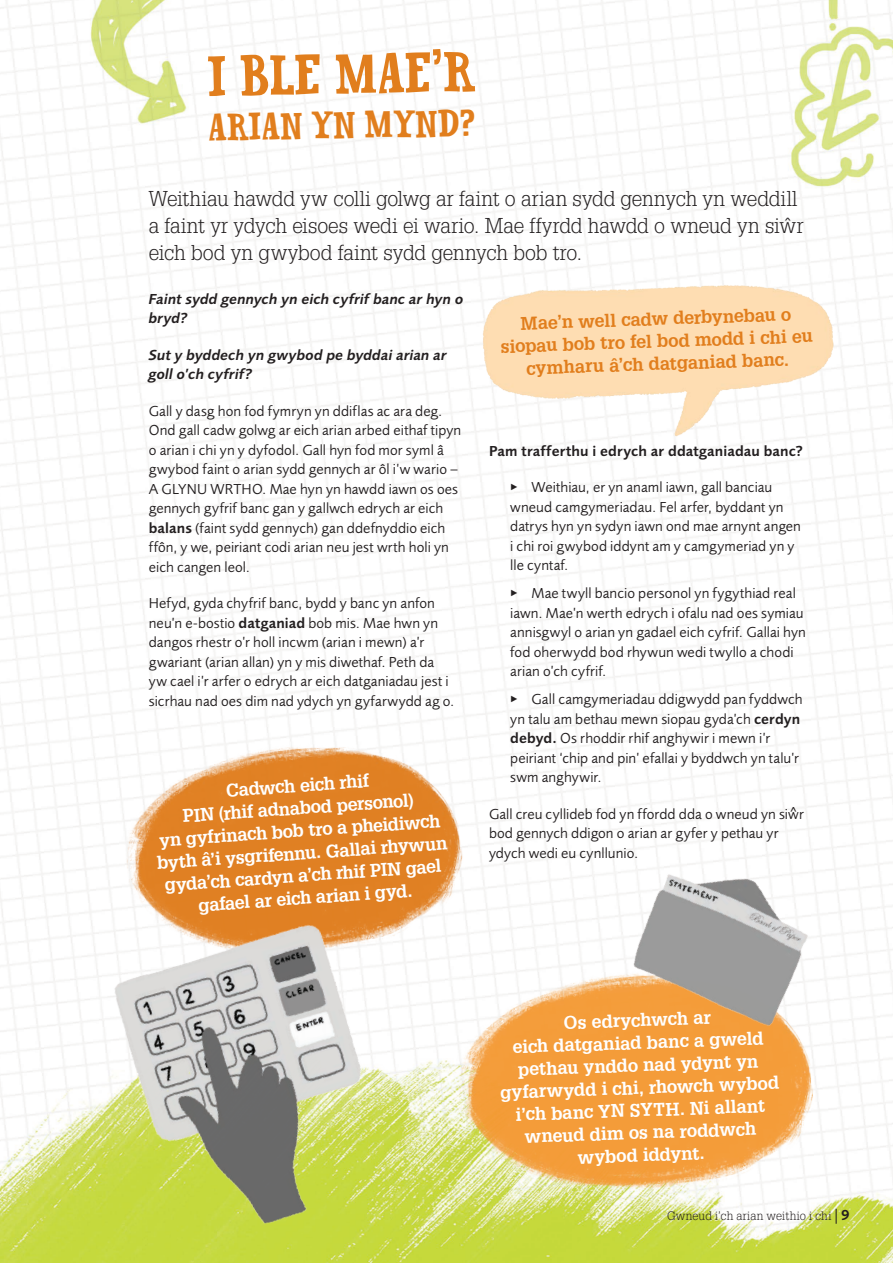
<style>
.page{position:relative;width:893px;height:1263px;background:#fff}
.page>*{position:absolute;margin:0;border:0;box-sizing:border-box;transform-origin:0 0}
.t1{font:55.5px "Oklahoma Deputy";color:#e17e1d}
.t2{font:37.5px "Oklahoma Deputy";color:#e17e1d}
.Body_text{font:300 21px/27px "Glypha LT Pro";letter-spacing:-.01em;color:#231f20}
.bubbles{font:700 18px/22.5px "Glypha LT Pro";color:#fff;text-align:center}
.bubbles-2{font:700 18px/22.5px "Glypha LT Pro";color:#e17e1d;text-align:center}
.Body_text-2{font:15px/19.5px "Foundry Sans";letter-spacing:.005em;color:#231f20}
.Body_text-3{font:italic 600 15px/19.5px "Foundry Sans";letter-spacing:.005em;color:#231f20}
.Body_text-4{font:600 15px "Foundry Sans";letter-spacing:.01em;color:#231f20}
.t3{font:300 12px "Glypha LT Pro";letter-spacing:.01em;color:#231f20}
.s1{font-weight:600}
.s2{font-family:"Foundry Sans";font-weight:600;font-size:15px}
</style>
<div class="page">
<img style="left:0;top:0;width:893px;height:1263px">
<img style="left:444px;top:955px;width:385px;height:260px">
<img style="left:108px;top:723px;width:373px;height:258px">
<img style="left:58px;top:875px;width:381px;height:388px">
<img style="left:584px;top:802px;width:291px;height:291px">
<img style="left:445px;top:246px;width:429px;height:207px">
<p class="t1" style="left:207px;top:42px;width:269px;rotate:-1deg">I ble mae’r</p>
<p class="t2" style="left:209px;top:104px;width:269px;rotate:-1deg">arian yn mynd?</p>
<p class="Body_text" style="left:149px;top:186px;width:656px">Weithiau hawdd yw colli golwg ar faint o arian sydd gennych yn weddill a faint yr ydych eisoes wedi ei wario. Mae ffyrdd hawdd o wneud yn siŵr eich bod yn gwybod faint sydd gennych bob tro.</p>
<p class="Body_text-3" style="left:149px;top:289px;width:316px">Faint sydd gennych yn eich cyfrif banc ar hyn o bryd?</p>
<p class="Body_text-3" style="left:149px;top:345px;width:300px">Sut y byddech yn gwybod pe byddai arian ar goll o’ch cyfrif?</p>
<p class="Body_text-2" style="left:149px;top:401px;width:314px">Gall y dasg hon fod fymryn yn ddiflas ac ara deg.<br>Ond gall cadw golwg ar eich arian arbed eithaf tipyn o arian i chi yn y dyfodol. Gall hyn fod mor syml â gwybod faint o arian sydd gennych ar ôl i’w wario – A GLYNU WRTHO. Mae hyn yn hawdd iawn os oes gennych gyfrif banc gan y gallwch edrych ar eich <span class="s1">balans</span> (faint sydd gennych) gan ddefnyddio eich ffôn, y we, peiriant codi arian neu jest wrth holi yn eich cangen leol.</p>
<p class="Body_text-2" style="left:149px;top:594px;width:307px">Hefyd, gyda chyfrif banc, bydd y banc yn anfon neu’n e-bostio <span class="s1">datganiad</span> bob mis. Mae hwn yn dangos rhestr o’r holl incwm (arian i mewn) a’r gwariant (arian allan) yn y mis diwethaf. Peth da yw cael i’r arfer o edrych ar eich datganiadau jest i sicrhau nad oes dim nad ydych yn gyfarwydd ag o.</p>
<p class="bubbles" style="left:152px;top:784px;width:292px;rotate:-4deg">Cadwch eich rhif<br>PIN (rhif adnabod personol)<br>yn gyfrinach bob tro a pheidiwch byth â’i ysgrifennu. Gallai rhywun gyda’ch cardyn a’ch rhif PIN gael gafael ar eich arian i gyd.</p>
<p class="bubbles-2" style="left:499px;top:312px;width:314px;rotate:-2deg">Mae’n well cadw derbynebau o siopau bob tro fel bod modd i chi eu cymharu â’ch datganiad banc.</p>
<p class="Body_text-4" style="left:489px;top:442px;width:315px">Pam trafferthu i edrych ar ddatganiadau banc?</p>
<p class="Body_text-2" style="left:510px;top:478px;width:292px">▸ Weithiau, er yn anaml iawn, gall banciau wneud camgymeriadau. Fel arfer, byddant yn datrys hyn yn sydyn iawn ond mae arnynt angen i chi roi gwybod iddynt am y camgymeriad yn y lle cyntaf.</p>
<p class="Body_text-2" style="left:510px;top:584px;width:297px">▸ Mae twyll bancio personol yn fygythiad real iawn. Mae’n werth edrych i ofalu nad oes symiau annisgwyl o arian yn gadael eich cyfrif. Gallai hyn fod oherwydd bod rhywun wedi twyllo a chodi arian o’ch cyfrif.</p>
<p class="Body_text-2" style="left:510px;top:690px;width:294px">▸ Gall camgymeriadau ddigwydd pan fyddwch yn talu am bethau mewn siopau gyda’ch <span class="s1">cerdyn debyd.</span> Os rhoddir rhif anghywir i mewn i’r peiriant ‘chip and pin’ efallai y byddwch yn talu’r swm anghywir.</p>
<p class="Body_text-2" style="left:489px;top:804px;width:316px">Gall creu cyllideb fod yn ffordd dda o wneud yn siw<sup>^</sup> r bod gennych ddigon o arian ar gyfer y pethau yr ydych wedi eu cynllunio.</p>
<p class="bubbles" style="left:497px;top:1013px;width:281px;rotate:-2deg">Os edrychwch ar<br>eich datganiad banc a gweld pethau ynddo nad ydynt yn gyfarwydd i chi, rhowch wybod i’ch banc YN SYTH. Ni allant wneud dim os na roddwch wybod iddynt.</p>
<p class="t3" style="left:667px;top:1209px;width:184px">Gwneud i’ch arian weithio i chi<span class="s2">│9</span></p>
</div>
